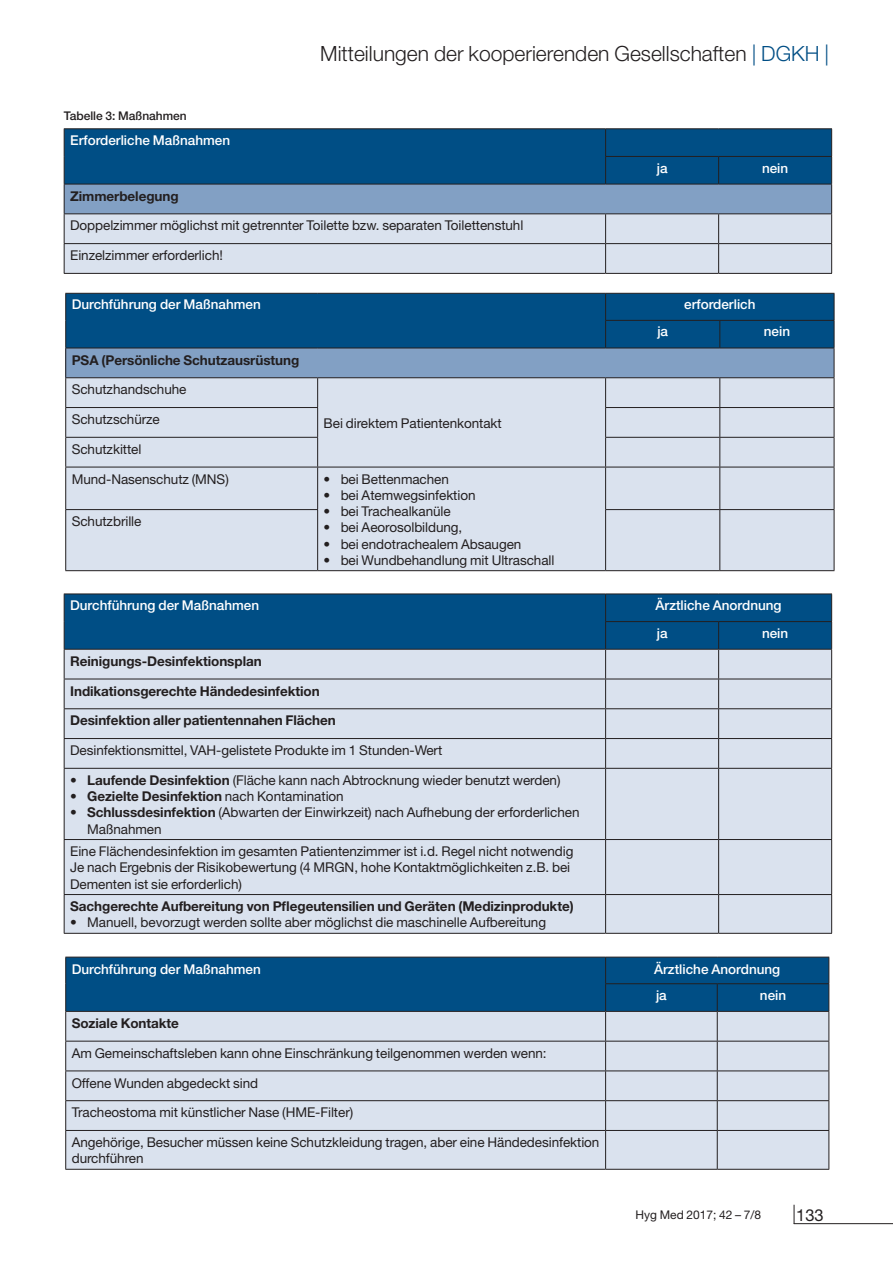
<style>
.page{position:relative;width:893px;height:1263px;background:#fff}
.page>*{position:absolute;margin:0;border:0;box-sizing:border-box;transform-origin:0 0}
.t1{font:300 21px "Helvetica Neue";color:#231f20}
.t2{font:16.5px "Helvetica Neue";color:#231f20}
.t3{font:13.5px/16.2px "Helvetica Neue";letter-spacing:-.005em;color:#231f20}
.t4{font:700 13.5px "Helvetica Neue";letter-spacing:-.005em;color:#231f20}
.t5{font:500 13.5px/27.6px "Helvetica Neue";color:#fff}
.t6{font:500 12px "Helvetica Neue";color:#231f20}
.t7{font:12px "Helvetica Neue";color:#231f20}
.s1{color:#004e85}
.s2{font-weight:700}
.s3{font-weight:400}
</style>
<div class="page">
<hr style="left:794px;top:1223px;width:99px;height:1px;background:#231f20">
<svg style="left:794px;top:1205px;width:1px;height:19px"></svg>
<hr style="left:64px;top:128px;width:542px;height:1px;background:#231f20">
<hr style="left:606px;top:128px;width:113px;height:1px;background:#231f20">
<hr style="left:719px;top:128px;width:113px;height:1px;background:#231f20">
<svg style="left:64px;top:129px;width:768px;height:144px;background:#7197b8"></svg>
<hr style="left:64px;top:273px;width:542px;height:1px;background:#231f20">
<hr style="left:606px;top:273px;width:113px;height:1px;background:#231f20">
<hr style="left:719px;top:273px;width:113px;height:1px;background:#231f20">
<div style="left:66px;top:468px;width:768px;height:102px;background:#dae2ee"></div>
<svg style="left:65px;top:293px;width:770px;height:174px;background:#82a2bf"></svg>
<hr style="left:65px;top:467px;width:253px;height:1px;background:#231f20">
<hr style="left:65px;top:467px;width:1px;height:42px;background:#231f20">
<hr style="left:318px;top:467px;width:288px;height:1px;background:#231f20">
<hr style="left:317px;top:467px;width:1px;height:42px;background:#231f20">
<hr style="left:318px;top:570px;width:288px;height:1px;background:#231f20">
<hr style="left:606px;top:467px;width:114px;height:1px;background:#231f20">
<hr style="left:605px;top:467px;width:1px;height:42px;background:#231f20">
<hr style="left:720px;top:467px;width:114px;height:1px;background:#231f20">
<hr style="left:719px;top:467px;width:1px;height:42px;background:#231f20">
<hr style="left:834px;top:467px;width:1px;height:42px;background:#231f20">
<hr style="left:65px;top:509px;width:253px;height:1px;background:#231f20">
<hr style="left:65px;top:510px;width:1px;height:60px;background:#231f20">
<hr style="left:317px;top:510px;width:1px;height:60px;background:#231f20">
<hr style="left:65px;top:570px;width:253px;height:1px;background:#231f20">
<hr style="left:605px;top:509px;width:115px;height:1px;background:#231f20">
<hr style="left:605px;top:510px;width:1px;height:60px;background:#231f20">
<hr style="left:720px;top:509px;width:114px;height:1px;background:#231f20">
<hr style="left:719px;top:510px;width:1px;height:60px;background:#231f20">
<hr style="left:834px;top:510px;width:1px;height:60px;background:#231f20">
<hr style="left:606px;top:570px;width:114px;height:1px;background:#231f20">
<hr style="left:720px;top:570px;width:114px;height:1px;background:#231f20">
<div style="left:65px;top:769px;width:766px;height:164px;background:#dae2ee"></div>
<svg style="left:64px;top:594px;width:768px;height:174px;background:#90adc6"></svg>
<hr style="left:64px;top:768px;width:542px;height:1px;background:#231f20">
<hr style="left:64px;top:769px;width:1px;height:70px;background:#231f20">
<hr style="left:606px;top:768px;width:113px;height:1px;background:#231f20">
<hr style="left:605px;top:769px;width:1px;height:70px;background:#231f20">
<hr style="left:719px;top:768px;width:113px;height:1px;background:#231f20">
<hr style="left:718px;top:769px;width:1px;height:70px;background:#231f20">
<hr style="left:831px;top:769px;width:1px;height:70px;background:#231f20">
<hr style="left:64px;top:839px;width:542px;height:1px;background:#231f20">
<hr style="left:64px;top:840px;width:1px;height:54px;background:#231f20">
<hr style="left:606px;top:839px;width:113px;height:1px;background:#231f20">
<hr style="left:605px;top:840px;width:1px;height:54px;background:#231f20">
<hr style="left:719px;top:839px;width:113px;height:1px;background:#231f20">
<hr style="left:718px;top:840px;width:1px;height:54px;background:#231f20">
<hr style="left:831px;top:840px;width:1px;height:54px;background:#231f20">
<hr style="left:64px;top:894px;width:542px;height:1px;background:#231f20">
<hr style="left:64px;top:895px;width:1px;height:38px;background:#231f20">
<hr style="left:606px;top:894px;width:113px;height:1px;background:#231f20">
<hr style="left:605px;top:895px;width:1px;height:38px;background:#231f20">
<hr style="left:719px;top:894px;width:113px;height:1px;background:#231f20">
<hr style="left:718px;top:895px;width:1px;height:38px;background:#231f20">
<hr style="left:831px;top:895px;width:1px;height:38px;background:#231f20">
<hr style="left:64px;top:933px;width:542px;height:1px;background:#231f20">
<hr style="left:606px;top:933px;width:113px;height:1px;background:#231f20">
<hr style="left:719px;top:933px;width:113px;height:1px;background:#231f20">
<div style="left:66px;top:1131px;width:762px;height:38px;background:#dae2ee"></div>
<svg style="left:65px;top:957px;width:764px;height:173px;background:#91aec7"></svg>
<hr style="left:65px;top:1130px;width:541px;height:1px;background:#231f20">
<hr style="left:65px;top:1131px;width:1px;height:38px;background:#231f20">
<hr style="left:606px;top:1130px;width:111px;height:1px;background:#231f20">
<hr style="left:605px;top:1131px;width:1px;height:38px;background:#231f20">
<hr style="left:717px;top:1130px;width:112px;height:1px;background:#231f20">
<hr style="left:717px;top:1131px;width:1px;height:38px;background:#231f20">
<hr style="left:828px;top:1131px;width:1px;height:38px;background:#231f20">
<hr style="left:65px;top:1169px;width:541px;height:1px;background:#231f20">
<hr style="left:606px;top:1169px;width:111px;height:1px;background:#231f20">
<hr style="left:717px;top:1169px;width:112px;height:1px;background:#231f20">
<p class="t6" style="left:64px;top:108px;width:125px">Tabelle 3: Maßnahmen</p>
<p class="t5" style="left:70px;top:127px;width:162px">Erforderliche Maßnahmen</p>
<h1 class="t1" style="left:320px;top:41px;width:510px">Mitteilungen der kooperierenden Gesellschaften <span class="s1">| DGKH |</span></h1>
<p class="t5" style="left:657px;top:154px;width:12px">ja</p>
<p class="t5" style="left:762px;top:154px;width:28px">nein</p>
<p class="t4" style="left:70px;top:188px;width:110px">Zimmerbelegung</p>
<p class="t3" style="left:70px;top:217px;width:455px">Doppelzimmer möglichst mit getrennter Toilette bzw. separaten Toilettenstuhl</p>
<p class="t3" style="left:70px;top:247px;width:154px">Einzelzimmer erforderlich!</p>
<p class="t5" style="left:72px;top:290px;width:191px">Durchführung der Maßnahmen</p>
<p class="t5" style="left:684px;top:290px;width:73px">erforderlich</p>
<p class="t5" style="left:657px;top:317px;width:12px">ja</p>
<p class="t5" style="left:764px;top:317px;width:28px">nein</p>
<p class="t4" style="left:72px;top:351px;width:229px">PSA (Persönliche Schutzausrüstung</p>
<p class="t3" style="left:72px;top:381px;width:116px">Schutzhandschuhe</p>
<p class="t3" style="left:72px;top:411px;width:90px">Schutzschürze</p>
<p class="t3" style="left:324px;top:415px;width:180px">Bei direktem Patientenkontakt</p>
<p class="t3" style="left:72px;top:441px;width:71px">Schutzkittel</p>
<p class="t3" style="left:72px;top:471px;width:159px">Mund-Nasenschutz (MNS)</p>
<p class="t3" style="left:324px;top:471px;width:127px">• bei Bettenmachen</p>
<p class="t3" style="left:324px;top:487px;width:153px">• bei Atemwegsinfektion</p>
<p class="t3" style="left:324px;top:503px;width:129px">• bei Trachealkanüle</p>
<p class="t3" style="left:324px;top:519px;width:140px">• bei Aeorosolbildung,</p>
<p class="t3" style="left:324px;top:535px;width:199px">• bei endotrachealem Absaugen</p>
<p class="t3" style="left:324px;top:552px;width:232px">• bei Wundbehandlung mit Ultraschall</p>
<p class="t3" style="left:72px;top:513px;width:71px">Schutzbrille</p>
<p class="t5" style="left:70px;top:592px;width:191px">Durchführung der Maßnahmen</p>
<p class="t5" style="left:656px;top:592px;width:128px">Ärztliche Anordnung ja</p>
<p class="t5" style="left:762px;top:619px;width:28px">nein</p>
<p class="t4" style="left:70px;top:653px;width:193px">Reinigungs-Desinfektionsplan</p>
<p class="t4" style="left:70px;top:682px;width:251px">Indikationsgerechte Händedesinfektion</p>
<p class="t4" style="left:70px;top:712px;width:267px">Desinfektion aller patientennahen Flächen</p>
<p class="t3" style="left:70px;top:742px;width:374px">Desinfektionsmittel, VAH-gelistete Produkte im 1 Stunden-Wert</p>
<p class="t3" style="left:70px;top:772px;width:492px">• <span class="s2">Laufende Desinfektion</span> (Fläche kann nach Abtrocknung wieder benutzt werden)</p>
<p class="t4" style="left:70px;top:788px;width:275px"><span class="s3">•</span> Gezielte Desinfektion <span class="s3">nach Kontamination</span></p>
<p class="t3" style="left:87px;top:804px;width:494px;text-indent:-17px">• <span class="s2">Schlussdesinfektion</span> (Abwarten der Einwirkzeit) nach Aufhebung der erforderlichen<br>Maßnahmen</p>
<p class="t3" style="left:70px;top:843px;width:505px">Eine Flächendesinfektion im gesamten Patientenzimmer ist i.d. Regel nicht notwendig<br>Je nach Ergebnis der Risikobewertung (4 MRGN, hohe Kontaktmöglichkeiten z.B. bei<br>Dementen ist sie erforderlich)</p>
<p class="t4" style="left:70px;top:898px;width:505px">Sachgerechte Aufbereitung von Pflegeutensilien und Geräten (Medizinprodukte)</p>
<p class="t3" style="left:70px;top:914px;width:477px">• Manuell, bevorzugt werden sollte aber möglichst die maschinelle Aufbereitung</p>
<p class="t5" style="left:72px;top:955px;width:191px">Durchführung der Maßnahmen</p>
<p class="t5" style="left:654px;top:955px;width:128px;line-height:26.5px">Ärztliche Anordnung ja</p>
<p class="t5" style="left:760px;top:981px;width:28px">nein</p>
<p class="t4" style="left:72px;top:1015px;width:109px">Soziale Kontakte</p>
<p class="t3" style="left:72px;top:1045px;width:476px">Am Gemeinschaftsleben kann ohne Einschränkung teilgenommen werden wenn:</p>
<p class="t3" style="left:72px;top:1074px;width:188px">Offene Wunden abgedeckt sind</p>
<p class="t3" style="left:72px;top:1104px;width:283px">Tracheostoma mit künstlicher Nase (HME-Filter)</p>
<p class="t3" style="left:72px;top:1134px;width:529px">Angehörige, Besucher müssen keine Schutzkleidung tragen, aber eine Händedesinfektion durchführen</p>
<p class="t7" style="left:636px;top:1208px;width:127px">Hyg Med 2017; 42 – 7/8</p>
<p class="t2" style="left:796px;top:1205px;width:29px">133</p>
</div>
